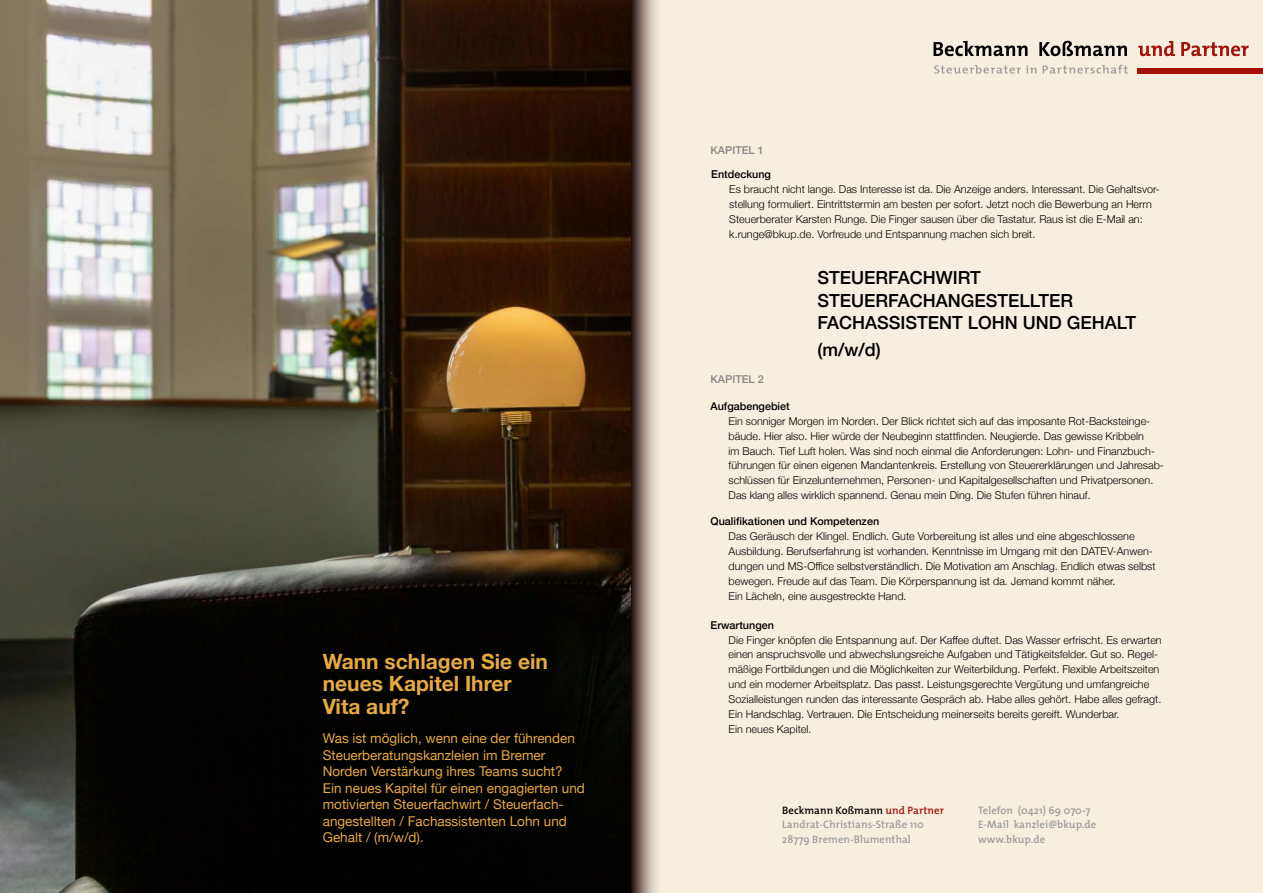
<style>
.page{position:relative;width:1263px;height:893px;background:#f6efe0}
.page>*{position:absolute;margin:0;border:0;box-sizing:border-box;transform-origin:0 0}
.t1{font:700 21px/22.5px "Helvetica Neue";color:#e8a942}
.t2{font:500 18px/22.5px "Helvetica Neue";color:#000}
.t3{font:13.5px/16.5px "Helvetica Neue";color:#e8a942}
.t4{font:300 10.8px/14.9px "Helvetica Neue";color:#000}
.t5{font:600 10.8px/14.9px "The Mix";letter-spacing:.005em;color:#9d9d9c}
.t6{font:500 10.8px "Helvetica Neue";color:#000}
.t7{font:500 10.8px "Helvetica Neue";color:#878787}
.s1{color:#000}
.s2{color:#a51008}
</style>
<div class="page">
<img style="left:0;top:0;width:631px;height:893px">
<svg style="left:1138px;top:41px;width:37px;height:15px"></svg>
<svg style="left:1181px;top:42px;width:67px;height:14px"></svg>
<svg style="left:933px;top:41px;width:94px;height:15px"></svg>
<svg style="left:1039px;top:41px;width:88px;height:15px"></svg>
<svg style="left:934px;top:65px;width:194px;height:9px"></svg>
<div style="left:1137px;top:68px;width:126px;height:5px;background:#a51008"></div>
<svg style="left:631px;top:0;width:26px;height:893px;background:#95867d"></svg>
<h1 class="t1" style="left:323px;top:651px;width:227px">Wann schlagen Sie ein neues Kapitel Ihrer<br>Vita auf?</h1>
<p class="t3" style="left:323px;top:731px;width:264px">Was ist möglich, wenn eine der führenden Steuerberatungskanzleien im Bremer Norden Verstärkung ihres Teams sucht?<br>Ein neues Kapitel für einen engagierten und motivierten Steuerfachwirt / Steuerfach&shy;angestellten / Fachassistenten Lohn und Gehalt / (m/w/d).</p>
<p class="t7" style="left:710px;top:142px;width:55px">KAPITEL 1</p>
<p class="t6" style="left:711px;top:166px;width:61px">Entdeckung</p>
<p class="t4" style="left:729px;top:181px;width:432px">Es braucht nicht lange. Das Interesse ist da. Die Anzeige anders. Interessant. Die Gehaltsvor&shy;stellung formuliert. Eintrittstermin am besten per sofort. Jetzt noch die Bewerbung an Herrn Steuerberater Karsten Runge. Die Finger sausen über die Tastatur. Raus ist die E-Mail an: k.runge@bkup.de. Vorfreude und Entspannung machen sich breit.</p>
<p class="t7" style="left:710px;top:371px;width:55px">KAPITEL 2</p>
<p class="t6" style="left:710px;top:397px;width:81px">Aufgabengebiet</p>
<h2 class="t2" style="left:817px;top:265px;width:320px">STEUERFACHWIRT<br>STEUERFACHANGESTELLTER<br>FACHASSISTENT LOHN UND GEHALT</h2>
<h2 class="t2" style="left:817px;top:337px;width:65px">(m/w/d)</h2>
<p class="t4" style="left:729px;top:413px;width:437px">Ein sonniger Morgen im Norden. Der Blick richtet sich auf das imposante Rot-Backsteinge&shy;bäude. Hier also. Hier würde der Neubeginn stattfinden. Neugierde. Das gewisse Kribbeln<br>im Bauch. Tief Luft holen. Was sind noch einmal die Anforderungen: Lohn- und Finanzbuch&shy;führungen für einen eigenen Mandantenkreis. Erstellung von Steuererklärungen und Jahresab&shy;schlüssen für Einzelunternehmen, Personen- und Kapitalgesellschaften und Privatpersonen.<br>Das klang alles wirklich spannend. Genau mein Ding. Die Stufen führen hinauf.</p>
<p class="t6" style="left:710px;top:513px;width:170px">Qualifikationen und Kompetenzen</p>
<p class="t4" style="left:729px;top:528px;width:428px">Das Geräusch der Klingel. Endlich. Gute Vorbereitung ist alles und eine abgeschlossene Ausbildung. Berufserfahrung ist vorhanden. Kenntnisse im Umgang mit den DATEV-Anwen&shy;dungen und MS-Office selbstverständlich. Die Motivation am Anschlag. Endlich etwas selbst bewegen. Freude auf das Team. Die Körperspannung ist da. Jemand kommt näher.<br>Ein Lächeln, eine ausgestreckte Hand.</p>
<p class="t4" style="left:729px;top:631px;width:435px">Die Finger knöpfen die Entspannung auf. Der Kaffee duftet. Das Wasser erfrischt. Es erwarten einen anspruchsvolle und abwechslungsreiche Aufgaben und Tätigkeitsfelder. Gut so. Regel&shy;mäßige Fortbildungen und die Möglichkeiten zur Weiterbildung. Perfekt. Flexible Arbeitszeiten und ein moderner Arbeitsplatz. Das passt. Leistungsgerechte Vergütung und umfangreiche Sozialleistungen runden das interessante Gespräch ab. Habe alles gehört. Habe alles gefragt.<br>Ein Handschlag. Vertrauen. Die Entscheidung meinerseits bereits gereift. Wunderbar.<br>Ein neues Kapitel.</p>
<p class="t6" style="left:710px;top:616px;width:65px">Erwartungen</p>
<p class="t5" style="left:782px;top:802px;width:163px"><span class="s1">Beckmann Koßmann</span> <span class="s2">und Partner<br></span>Landrat-Christians-Straße 110<br>28779 Bremen-Blumenthal</p>
<p class="t5" style="left:978px;top:802px;width:120px">Telefon (0421) 69 070-7<br>E-Mail kanzlei@bkup.de www.bkup.de</p>
</div>
